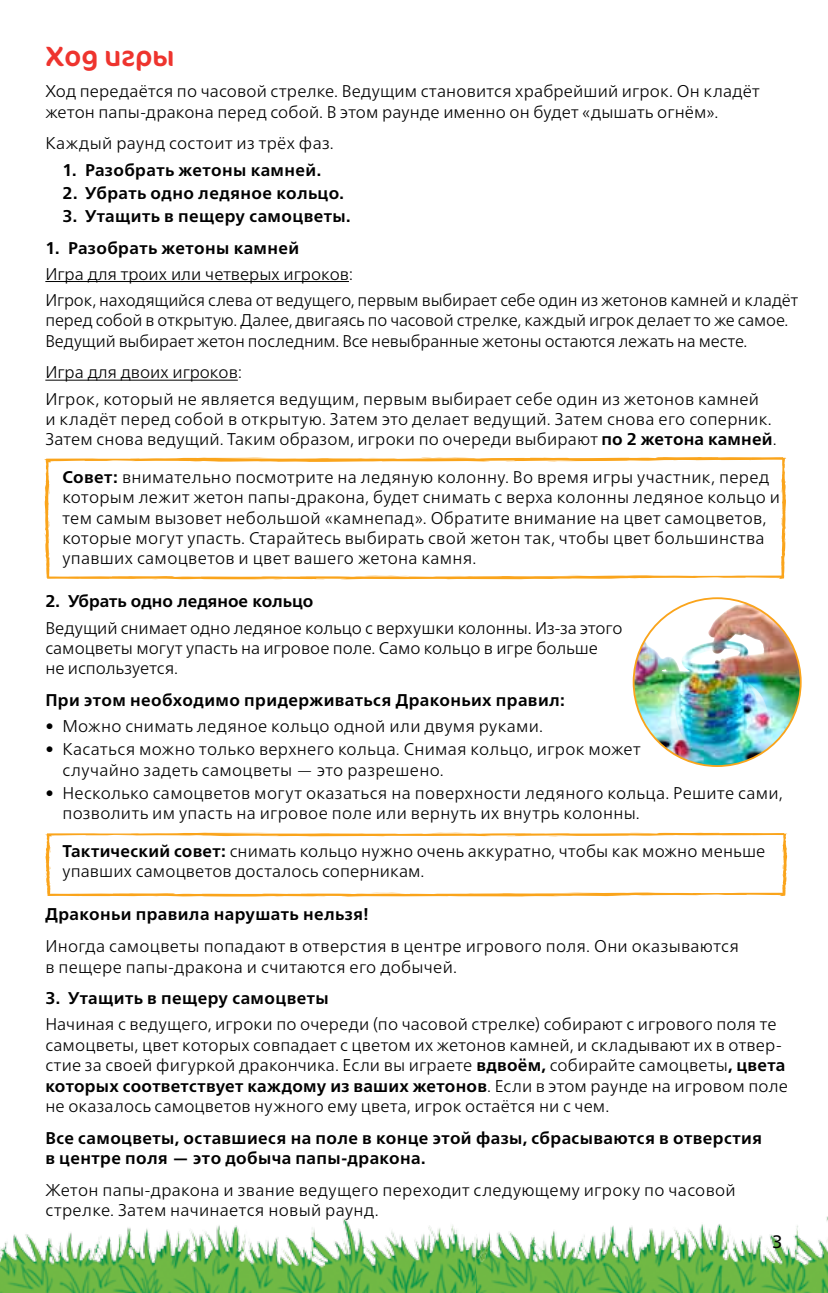
<style>
.page{position:relative;width:828px;height:1293px;background:#fff}
.page>*{position:absolute;margin:0;border:0;box-sizing:border-box;transform-origin:0 0}
.t1{font:28px "Cocon";color:#ee342e}
.t2{font:18px "Frutiger Neue LTW1 G";color:#000}
.t3{font:300 17px/20.4px "Frutiger Neue LTW1 G";letter-spacing:.015em;color:#000}
.t4{font:700 17px/20.4px "Frutiger Neue LTW1 G";letter-spacing:.025em;color:#000}
.t5{font:300 17px/20.4px "Frutiger Neue LTW1 G";letter-spacing:-.005em;color:#000}
.t6{font:700 17px "Frutiger Neue LTW1 G";color:#000}
.s1{font-weight:700}
</style>
<div class="page">
<img style="left:0;top:1218px;width:476px;height:75px">
<img style="left:476px;top:1216px;width:352px;height:77px">
<hr style="left:45px;top:281px;width:304px;height:1px;background:#000">
<hr style="left:45px;top:380px;width:193px;height:1px;background:#000">
<svg style="left:44px;top:457px;width:743px;height:123px"></svg>
<svg style="left:45px;top:832px;width:743px;height:65px"></svg>
<img style="left:633px;top:603px;width:167px;height:163px">
<svg style="left:739px;top:676px;width:30px;height:41px"></svg>
<svg style="left:667px;top:686px;width:18px;height:59px"></svg>
<img style="left:0;top:1218px;width:8px;height:62px">
<h1 class="t1" style="left:45px;top:38px;width:131px">Ход игры</h1>
<p class="t3" style="left:45px;top:81px;width:716px">Ход передаётся по часовой стрелке. Ведущим становится храбрейший игрок. Он кладёт жетон папы-дракона перед собой. В этом раунде именно он будет «дышать огнём».</p>
<p class="t3" style="left:45px;top:133px;width:290px">Каждый раунд состоит из трёх фаз.</p>
<p class="t4" style="left:62px;top:159px;width:260px">1. Разобрать жетоны камней.</p>
<p class="t4" style="left:62px;top:182px;width:283px">2. Убрать одно ледяное кольцо.</p>
<p class="t4" style="left:62px;top:206px;width:290px">3. Утащить в пещеру самоцветы.</p>
<p class="t4" style="left:45px;top:237px;width:255px">1. Разобрать жетоны камней</p>
<p class="t3" style="left:45px;top:261px;width:754px;line-height:26px">Игра для троих или четверых игроков:<br>Игрок, находящийся слева от ведущего, первым выбирает себе один из жетонов камней и кладёт</p>
<p class="t5" style="left:45px;top:310px;width:744px">перед собой в открытую. Далее, двигаясь по часовой стрелке, каждый игрок делает то же самое.<br>Ведущий выбирает жетон последним. Все невыбранные жетоны остаются лежать на месте.</p>
<p class="t3" style="left:45px;top:359px;width:715px;line-height:26px">Игра для двоих игроков:<br>Игрок, который не является ведущим, первым выбирает себе один из жетонов камней</p>
<p class="t3" style="left:45px;top:409px;width:733px">и кладёт перед собой в открытую. Затем это делает ведущий. Затем снова его соперник.<br>Затем снова ведущий. Таким образом, игроки по очереди выбирают <span class="s1">по 2 жетона камней</span>.</p>
<p class="t3" style="left:62px;top:466px;width:719px"><span class="s1">Совет:</span> внимательно посмотрите на ледяную колонну. Во время игры участник, перед которым лежит жетон папы-дракона, будет снимать с верха колонны ледяное кольцо и тем самым вызовет небольшой «камнепад». Обратите внимание на цвет самоцветов, которые могут упасть. Старайтесь выбирать свой жетон так, чтобы цвет большинства упавших самоцветов и цвет вашего жетона камня.</p>
<p class="t6" style="left:45px;top:591px;width:269px">2. Убрать одно ледяное кольцо</p>
<p class="t3" style="left:45px;top:617px;width:579px">Ведущий снимает одно ледяное кольцо с верхушки колонны. Из-за этого самоцветы могут упасть на игровое поле. Само кольцо в игре больше<br>не используется.</p>
<p class="t4" style="left:45px;top:690px;width:521px">При этом необходимо придерживаться Драконьих правил:</p>
<p class="t3" style="left:45px;top:716px;width:499px">• Можно снимать ледяное кольцо одной или двумя руками.</p>
<p class="t3" style="left:62px;top:739px;width:580px;text-indent:-17px">• Касаться можно только верхнего кольца. Снимая кольцо, игрок может случайно задеть самоцветы — это разрешено.</p>
<p class="t3" style="left:62px;top:783px;width:722px;text-indent:-17px">• Несколько самоцветов могут оказаться на поверхности ледяного кольца. Решите сами, позволить им упасть на игровое поле или вернуть их внутрь колонны.</p>
<p class="t3" style="left:62px;top:840px;width:704px"><span class="s1">Тактический совет:</span> снимать кольцо нужно очень аккуратно, чтобы как можно меньше упавших самоцветов досталось соперникам.</p>
<p class="t4" style="left:45px;top:904px;width:325px">Драконьи правила нарушать нельзя!</p>
<p class="t3" style="left:45px;top:936px;width:695px">Иногда самоцветы попадают в отверстия в центре игрового поля. Они оказываются в пещере папы-дракона и считаются его добычей.</p>
<p class="t4" style="left:45px;top:988px;width:285px">3. Утащить в пещеру самоцветы</p>
<p class="t3" style="left:45px;top:1014px;width:744px">Начиная с ведущего, игроки по очереди (по часовой стрелке) собирают с игрового поля те самоцветы, цвет которых совпадает с цветом их жетонов камней, и складывают их в отвер&shy;стие за своей фигуркой дракончика. Если вы играете <span class="s1">вдвоём,</span> собирайте самоцветы<span class="s1">, цвета которых соответствует каждому из ваших жетонов</span>. Если в этом раунде на игровом поле не оказалось самоцветов нужного ему цвета, игрок остаётся ни с чем.</p>
<p class="t4" style="left:45px;top:1127px;width:718px">Все самоцветы, оставшиеся на поле в конце этой фазы, сбрасываются в отверстия в центре поля — это добыча папы-дракона.</p>
<p class="t3" style="left:45px;top:1179px;width:692px">Жетон папы-дракона и звание ведущего переходит следующему игроку по часовой стрелке. Затем начинается новый раунд.</p>
<p class="t2" style="left:772px;top:1230px;width:12px">3</p>
</div>
